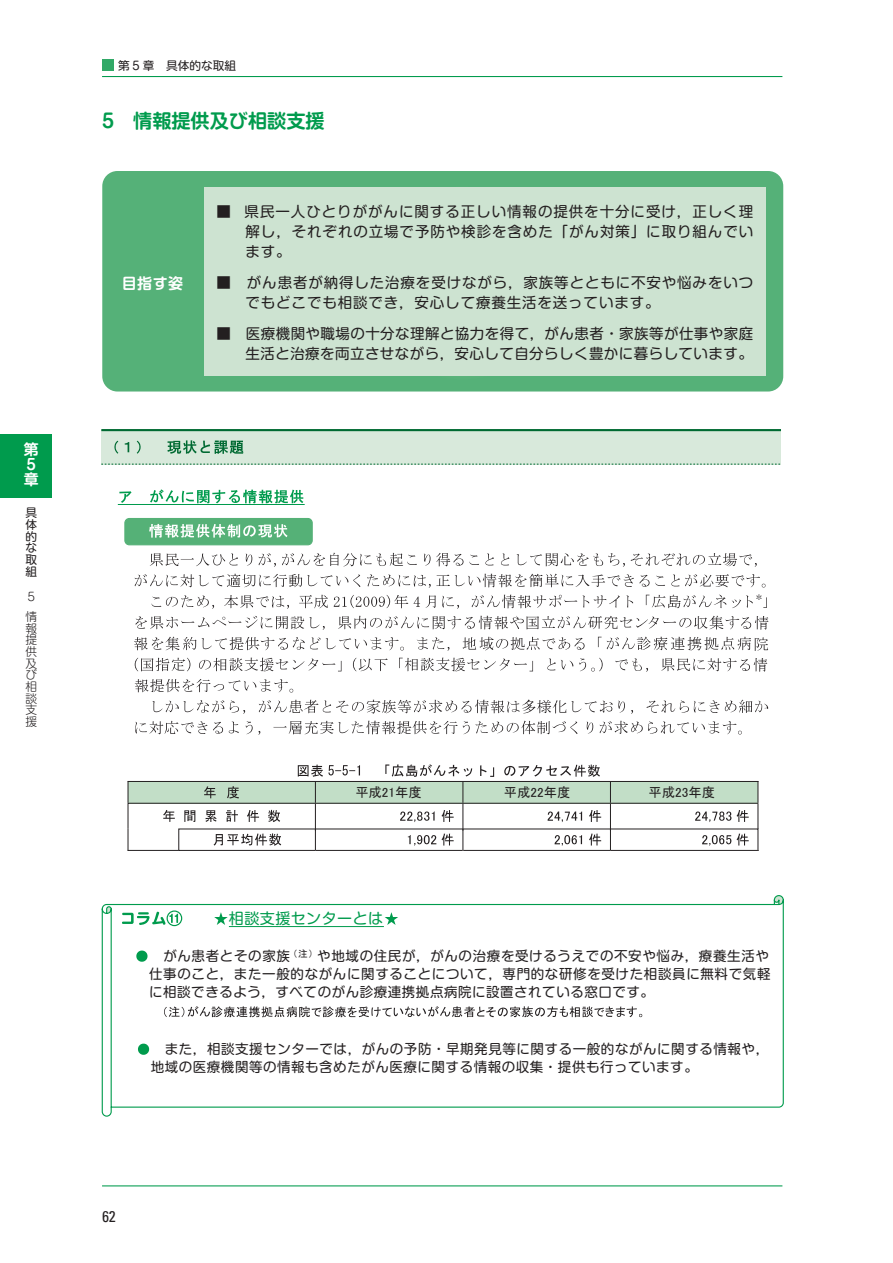
<style>
.page{position:relative;width:893px;height:1263px;background:#fff}
.page>*{position:absolute;margin:0;border:0;box-sizing:border-box;transform-origin:0 0}
.t1{font:700 19.2px "Shin M Go Pro De";color:#009b4d}
.t2{font:15.45px "Nova Cond SSK";color:#231f20}
.t3{font:15px "Shin M Go Pro";letter-spacing:.03em;color:#009b4d}
.t4{font:700 15px "Shin M Go Pro De";color:#fff}
.t5{font:700 14.85px/14.9px "Shin M Go Pro De";color:#fff}
.t6{font:14.55px/20.1px "Shin M Go Pro";letter-spacing:.06em;color:#231f20;text-align:justify}
.t7{font:14.55px/20.1px "Shin M Go Pro";letter-spacing:.03em;color:#231f20;text-align:right}
.t8{font:13.5px/18px "Shin M Go Pro";letter-spacing:.04em;color:#231f20}
.t9{font:13.35px "MS P Gothic";color:#231f20}
.t10{font:11.7px/11.7px "Shin M Go Pro";color:#231f20;text-align:justify}
.t11{font:300 11.7px/11.7px "Shin M Go Pro";color:#231f20}
</style>
<div class="page">
<div style="left:102px;top:60px;width:12px;height:11px;background:#31a967"></div>
<hr style="left:102px;top:76px;width:680px;height:1px;background:#009b4d">
<hr style="left:102px;top:1185px;width:680px;height:1px;background:#009b4d">
<div style="left:128px;top:782px;width:630px;height:21px;background:#c2dec7"></div>
<svg style="left:119px;top:491px;width:13px;height:12px"></svg>
<svg style="left:150px;top:489px;width:153px;height:14px"></svg>
<hr style="left:118px;top:504px;width:187px;height:1px;background:#009b4d">
<svg style="left:150px;top:553px;width:126px;height:14px"></svg>
<svg style="left:282px;top:553px;width:148px;height:13px"></svg>
<svg style="left:436px;top:553px;width:27px;height:13px"></svg>
<svg style="left:469px;top:553px;width:156px;height:14px"></svg>
<svg style="left:631px;top:553px;width:126px;height:14px"></svg>
<svg style="left:135px;top:574px;width:630px;height:14px"></svg>
<svg style="left:134px;top:594px;width:634px;height:57px"></svg>
<svg style="left:135px;top:658px;width:632px;height:34px"></svg>
<svg style="left:152px;top:699px;width:616px;height:15px"></svg>
<svg style="left:135px;top:721px;width:458px;height:14px"></svg>
<svg style="left:600px;top:721px;width:142px;height:13px"></svg>
<div style="left:125px;top:518px;width:187px;height:27px;background:#55b177;border-radius:4px"></div>
<div style="left:124px;top:518px;width:189px;height:27px;border:1px solid #55b177;border-radius:4px"></div>
<svg style="left:149px;top:524px;width:138px;height:14px"></svg>
<hr style="left:128px;top:781px;width:630px;height:1px;background:#231f20">
<hr style="left:128px;top:803px;width:630px;height:1px;background:#231f20">
<svg style="left:128px;top:782px;width:1px;height:68px"></svg>
<hr style="left:128px;top:850px;width:51px;height:1px;background:#231f20">
<svg style="left:163px;top:764px;width:596px;height:87px"></svg>
<svg style="left:101px;top:895px;width:683px;height:222px"></svg>
<svg style="left:122px;top:910px;width:60px;height:16px"></svg>
<svg style="left:214px;top:912px;width:14px;height:13px"></svg>
<hr style="left:229px;top:926px;width:155px;height:1px;background:#009b4d">
<svg style="left:385px;top:912px;width:13px;height:13px"></svg>
<svg style="left:136px;top:950px;width:12px;height:12px"></svg>
<svg style="left:164px;top:1006px;width:478px;height:11px"></svg>
<svg style="left:138px;top:1043px;width:11px;height:12px"></svg>
<div style="left:102px;top:171px;width:681px;height:220px;background:#55b178"></div>
<div style="left:101px;top:430px;width:680px;height:34px;background:#d8e9db"></div>
<svg style="left:114px;top:441px;width:4px;height:13px"></svg>
<svg style="left:125px;top:442px;width:4px;height:10px"></svg>
<svg style="left:137px;top:441px;width:4px;height:13px"></svg>
<svg style="left:167px;top:440px;width:76px;height:14px"></svg>
<hr style="left:101px;top:429px;width:680px;height:2px;background:#006a32">
<svg style="left:101px;top:464px;width:680px;height:1px"></svg>
<div style="left:204px;top:187px;width:562px;height:189px;background:#cde3d1"></div>
<div style="left:0;top:434px;width:51px;height:63px;background:#009b4d"></div>
<p class="t5" style="left:24px;top:440px;width:16px">第<br>５章</p>
<p class="t10" style="left:25px;top:506px;width:13px">具体的な取組</p>
<p class="t11" style="left:25px;top:586px;width:13px;line-height:19.5px">５情</p>
<p class="t11" style="left:25px;top:621px;width:13px;text-align:justify">報提供及び相談支援</p>
<p class="t10" style="left:118px;top:58px;width:120px">第 5 章　具体的な取組</p>
<h1 class="t1" style="left:102px;top:105px;width:224px">5　情報提供及び相談支援</h1>
<p class="t4" style="left:122px;top:271px;width:63px">目指す姿</p>
<p class="t6" style="left:246px;top:199px;width:509px;text-indent:-29px">■ 県民一人ひとりががんに関する正しい情報の提供を十分に受け，正しく理解し，それぞれの立場で予防や検診を含めた「がん対策」に取り組んでいます。</p>
<p class="t6" style="left:246px;top:271px;width:509px;text-indent:-29px">■ がん患者が納得した治療を受けながら，家族等とともに不安や悩みをいつでもどこでも相談でき，安心して療養生活を送っています。</p>
<p class="t7" style="left:217px;top:322px;width:538px">■ 医療機関や職場の十分な理解と協力を得て，がん患者・家族等が仕事や家庭生活と治療を両立させながら，安心して自分らしく豊かに暮らしています。</p>
<p class="t9" style="left:355px;top:785px;width:68px">平成21年度</p>
<p class="t9" style="left:504px;top:785px;width:68px">平成22年度</p>
<p class="t9" style="left:649px;top:785px;width:68px">平成23年度</p>
<p class="t3" style="left:229px;top:906px;width:156px">相談支援センターとは</p>
<p class="t8" style="left:163px;top:945px;width:607px">がん患者とその家族<sup>（注）</sup>や地域の住民が，がんの治療を受けるうえでの不安や悩み，療養生活や</p>
<p class="t8" style="left:149px;top:963px;width:623px">仕事のこと，また一般的ながんに関することについて，専門的な研修を受けた相談員に無料で気軽に相談できるよう，すべてのがん診療連携拠点病院に設置されている窓口です。</p>
<p class="t8" style="left:151px;top:1038px;width:620px;text-indent:14px">また，相談支援センターでは，がんの予防・早期発見等に関する一般的ながんに関する情報や，地域の医療機関等の情報も含めたがん医療に関する情報の収集・提供も行っています。</p>
<p class="t2" style="left:102px;top:1206px;width:15px">62</p>
</div>
